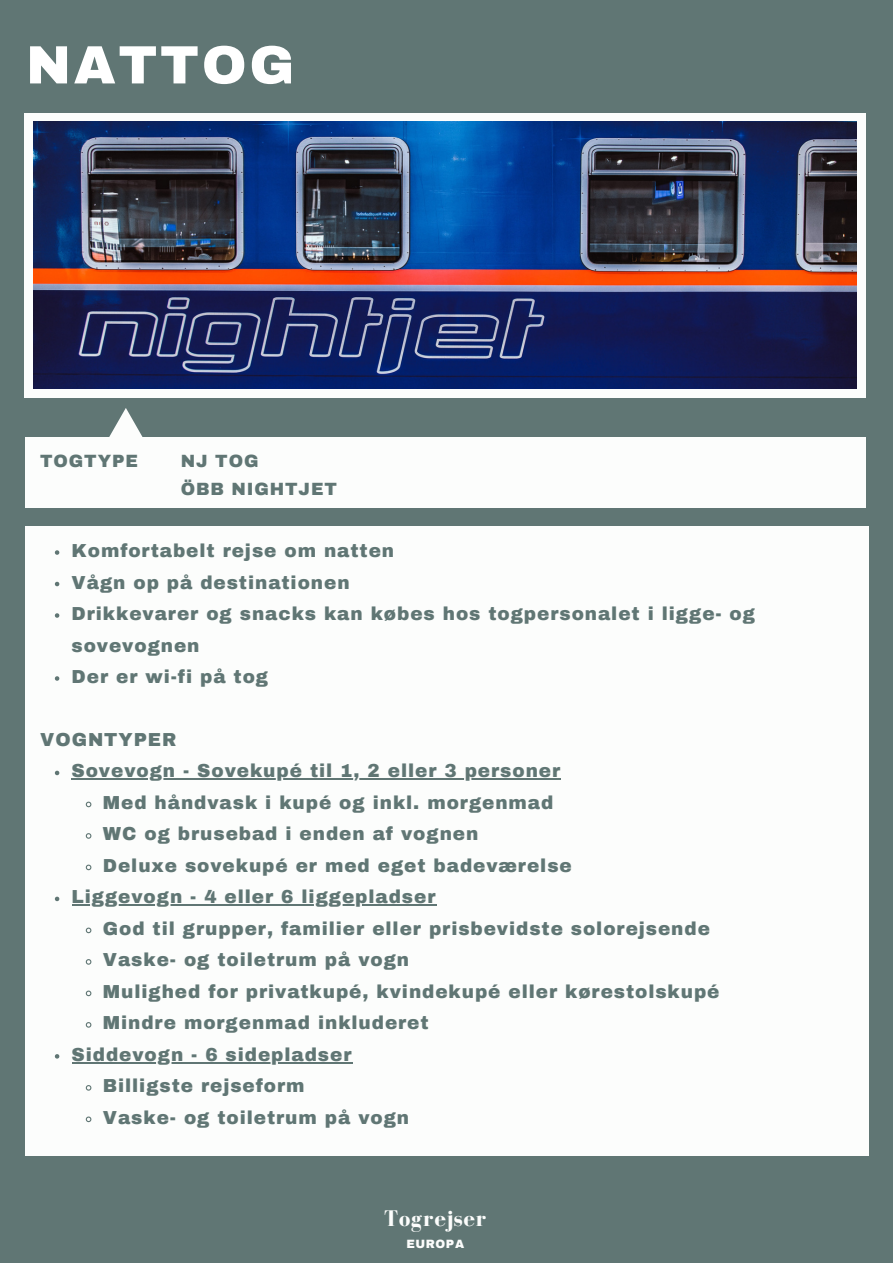
<style>
.page{position:relative;width:893px;height:1264px;background:#fff}
.page>*{position:absolute;margin:0;border:0;box-sizing:border-box;transform-origin:0 0}
.t1{font:900 54px "Archivo";letter-spacing:.05em;color:#fff}
.t2{font:700 23.25px "Bodoni FLF";letter-spacing:.04em;color:#fcfdfc}
.t3{font:900 18.45px/31.5px "Archivo";letter-spacing:.05em;color:#607674}
.t4{font:900 17.4px/28px "Archivo";letter-spacing:.05em;color:#607674}
.t5{font:900 11.7px "Archivo";letter-spacing:.05em;color:#fcfdfc}
</style>
<div class="page">
<div style="left:0;top:0;width:892px;height:1262px;background:#607674"></div>
<svg style="left:109px;top:408px;width:34px;height:29px"></svg>
<div style="left:25px;top:437px;width:840px;height:70px;background:#fcfdfc"></div>
<div style="left:26px;top:526px;width:842px;height:629px;background:#fcfdfc"></div>
<div style="left:24px;top:114px;width:841px;height:284px;background:#fcfdfc"></div>
<img style="left:33px;top:121px;width:823px;height:268px">
<svg style="left:55px;top:550px;width:4px;height:5px"></svg>
<svg style="left:55px;top:581px;width:4px;height:5px"></svg>
<svg style="left:55px;top:613px;width:4px;height:4px"></svg>
<svg style="left:55px;top:676px;width:4px;height:4px"></svg>
<svg style="left:55px;top:770px;width:4px;height:5px"></svg>
<hr style="left:72px;top:778px;width:489px;height:1px;background:#607674">
<svg style="left:85px;top:801px;width:7px;height:7px"></svg>
<svg style="left:85px;top:833px;width:7px;height:6px"></svg>
<svg style="left:85px;top:864px;width:7px;height:7px"></svg>
<svg style="left:55px;top:896px;width:4px;height:5px"></svg>
<hr style="left:72px;top:904px;width:364px;height:1px;background:#607674">
<svg style="left:85px;top:927px;width:7px;height:7px"></svg>
<svg style="left:85px;top:959px;width:7px;height:6px"></svg>
<svg style="left:85px;top:990px;width:7px;height:7px"></svg>
<svg style="left:85px;top:1022px;width:7px;height:6px"></svg>
<svg style="left:55px;top:1054px;width:4px;height:4px"></svg>
<hr style="left:72px;top:1061px;width:280px;height:2px;background:#607674">
<svg style="left:85px;top:1085px;width:7px;height:6px"></svg>
<svg style="left:85px;top:1116px;width:7px;height:6px"></svg>
<h1 class="t1" style="left:26px;top:36px;width:270px">NATTOG</h1>
<p class="t4" style="left:40px;top:447px;width:99px">TOGTYPE</p>
<p class="t4" style="left:181px;top:447px;width:158px">NJ TOG<br>ÖBB NIGHTJET</p>
<p class="t3" style="left:72px;top:535px;width:685px">Komfortabelt rejse om natten<br>Vågn op på destinationen<br>Drikkevarer og snacks kan købes hos togpersonalet i ligge- og sovevognen<br>Der er wi-fi på tog</p>
<p class="t3" style="left:40px;top:724px;width:138px">VOGNTYPER</p>
<p class="t3" style="left:72px;top:755px;width:490px">Sovevogn - Sovekupé til 1, 2 eller 3 personer</p>
<p class="t3" style="left:103px;top:787px;width:452px">Med håndvask i kupé og inkl. morgenmad</p>
<p class="t3" style="left:103px;top:818px;width:377px">WC og brusebad i enden af vognen</p>
<p class="t3" style="left:103px;top:850px;width:470px">Deluxe sovekupé er med eget badeværelse</p>
<p class="t3" style="left:72px;top:881px;width:365px">Liggevogn - 4 eller 6 liggepladser</p>
<p class="t3" style="left:103px;top:913px;width:608px">God til grupper, familier eller prisbevidste solorejsende</p>
<p class="t3" style="left:103px;top:944px;width:308px">Vaske- og toiletrum på vogn</p>
<p class="t3" style="left:103px;top:975px;width:618px">Mulighed for privatkupé, kvindekupé eller kørestolskupé</p>
<p class="t3" style="left:103px;top:1007px;width:327px">Mindre morgenmad inkluderet</p>
<p class="t3" style="left:72px;top:1038px;width:281px">Siddevogn - 6 sidepladser</p>
<p class="t3" style="left:103px;top:1070px;width:203px">Billigste rejseform</p>
<p class="t3" style="left:103px;top:1101px;width:308px">Vaske- og toiletrum på vogn</p>
<p class="t2" style="left:384px;top:1205px;width:104px">Togrejser</p>
<p class="t5" style="left:406px;top:1238px;width:59px">EUROPA</p>
</div>
